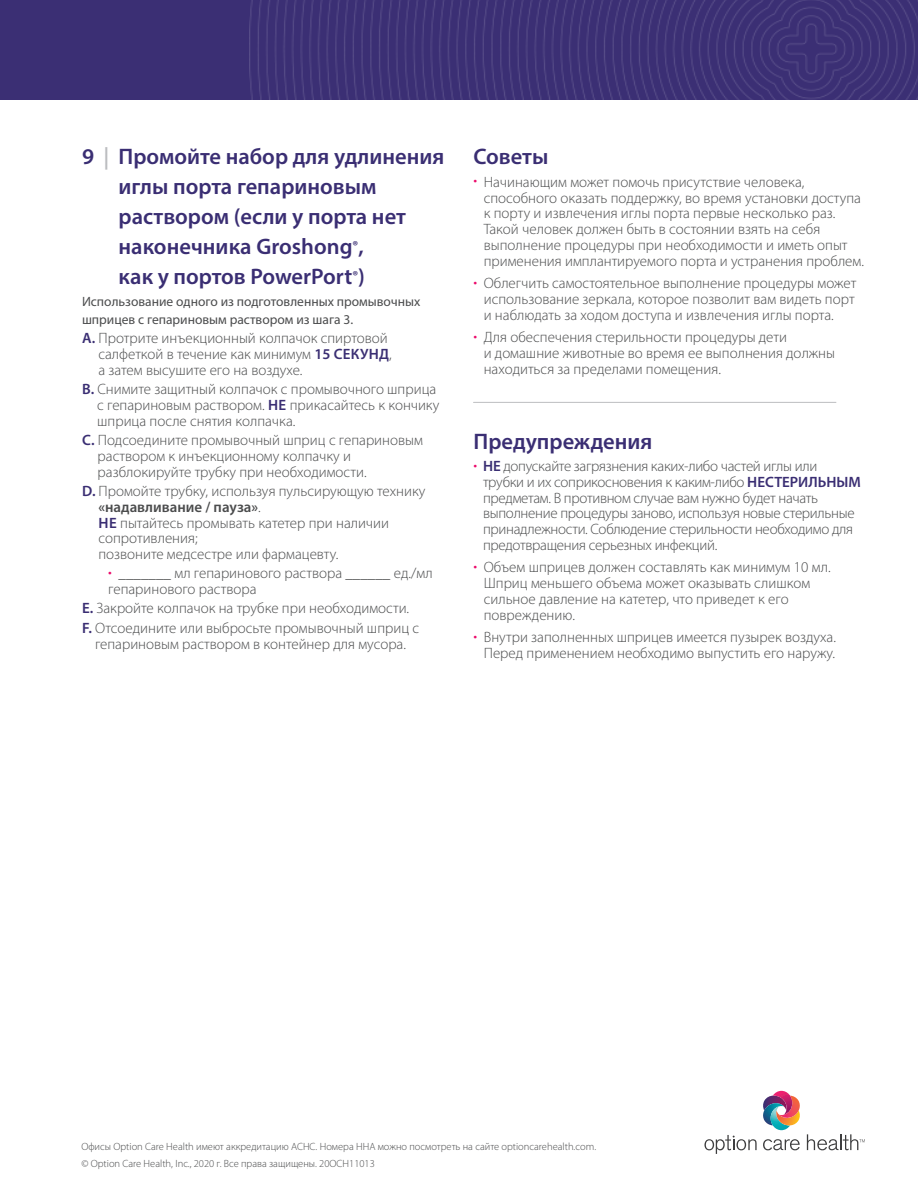
<style>
.page{position:relative;width:918px;height:1188px;background:#fff}
.page>*{position:absolute;margin:0;border:0;box-sizing:border-box;transform-origin:0 0}
.t1{font:600 22.5px/30px "Myriad Pro";color:#3a2e73}
.t2{font:300 15px/15.8px "Myriad Pro";color:#4b4c4d}
.t3{font:300 15px/15.8px "Myriad Pro";letter-spacing:-.02em;color:#4b4c4d}
.t4{font:13.5px/18px "Myriad Pro";color:#4b4c4d}
.t5{font:300 10.5px/17px "Myriad Pro";color:#4b4c4d}
.s1{color:#bcbdc0}
.s2{font-weight:600;color:#3a2e73}
.s3{font-weight:600}
.s4{color:#ec0b6b}
</style>
<div class="page">
<svg style="left:807px;top:1134px;width:58px;height:16px"></svg>
<svg style="left:704px;top:1091px;width:96px;height:63px"></svg>
<div style="left:0;top:0;width:918px;height:100px;background:#3b2f74"></div>
<img style="left:249px;top:0;width:669px;height:100px">
<hr style="left:474px;top:402px;width:362px;height:1px;background:#bcbdc0">
<h1 class="t1" style="left:119px;top:141px;width:327px;text-indent:-37px">9 <span class="s1">|</span> Промойте набор для удлинения иглы порта гепариновым раствором (если у порта нет наконечника Groshong<sup>®</sup>,<br>как у портов PowerPort<sup>®</sup>)</h1>
<p class="t4" style="left:82px;top:292px;width:340px">Использование одного из подготовленных промывочных шприцев с гепариновым раствором из шага 3.</p>
<p class="t2" style="left:98px;top:330px;width:295px;text-indent:-16px"><span class="s2">A.</span> Протрите инъекционный колпачок спиртовой салфеткой в течение как минимум <span class="s2">15 СЕКУНД</span>, а затем высушите его на воздухе.</p>
<p class="t2" style="left:97px;top:381px;width:344px;line-height:16.2px;text-indent:-15px"><span class="s2">B.</span> Снимите защитный колпачок с промывочного шприца с гепариновым раствором. <span class="s2">НЕ</span> прикасайтесь к кончику шприца после снятия колпачка.</p>
<p class="t2" style="left:98px;top:432px;width:327px;text-indent:-15px"><span class="s2">C.</span> Подсоедините промывочный шприц с гепариновым раствором к инъекционному колпачку и разблокируйте трубку при необходимости.</p>
<p class="t2" style="left:98px;top:483px;width:328px;text-indent:-16px"><span class="s2">D.</span> Промойте трубку, используя пульсирующую технику <span class="s3">«надавливание / пауза»</span>.<br><span class="s2">НЕ</span> пытайтесь промывать катетер при наличии сопротивления;<br>позвоните медсестре или фармацевту.</p>
<p class="t2" style="left:108px;top:565px;width:326px"><span class="s4">•</span> _______ мл гепаринового раствора ______ ед./мл гепаринового раствора</p>
<p class="t2" style="left:82px;top:599px;width:339px;line-height:19.2px"><span class="s2">E.</span> Закройте колпачок на трубке при необходимости.<br><span class="s2">F.</span> Отсоедините или выбросьте промывочный шприц с</p>
<p class="t2" style="left:95px;top:636px;width:312px">гепариновым раствором в контейнер для мусора.</p>
<h1 class="t1" style="left:474px;top:141px;width:76px">Советы</h1>
<p class="t2" style="left:484px;top:174px;width:382px;text-indent:-10px"><span class="s4">•</span> Начинающим может помочь присутствие человека, способного оказать поддержку, во время установки доступа к порту и извлечения иглы порта первые несколько раз.<br>Такой человек должен быть в состоянии взять на себя выполнение процедуры при необходимости и иметь опыт применения имплантируемого порта и устранения проблем.</p>
<p class="t2" style="left:484px;top:275px;width:374px;text-align:justify;text-indent:-10px"><span class="s4">•</span> Облегчить самостоятельное выполнение процедуры может использование зеркала, которое позволит вам видеть порт и наблюдать за ходом доступа и извлечения иглы порта.</p>
<p class="t2" style="left:484px;top:329px;width:353px;text-indent:-10px"><span class="s4">•</span> Для обеспечения стерильности процедуры дети<br>и домашние животные во время ее выполнения должны находиться за пределами помещения.</p>
<h1 class="t1" style="left:474px;top:425px;width:180px">Предупреждения</h1>
<p class="t3" style="left:483px;top:458px;width:379px;text-indent:-10px"><span class="s4">•</span> <span class="s2">НЕ</span> допускайте загрязнения каких-либо частей иглы или трубки и их соприкосновения к каким-либо <span class="s2">НЕСТЕРИЛЬНЫМ </span>предметам. В противном случае вам нужно будет начать выполнение процедуры заново, используя новые стерильные принадлежности. Соблюдение стерильности необходимо для предотвращения серьезных инфекций.</p>
<p class="t2" style="left:484px;top:559px;width:348px;text-indent:-10px"><span class="s4">•</span> Объем шприцев должен составлять как минимум 10 мл.<br>Шприц меньшего объема может оказывать слишком сильное давление на катетер, что приведет к его повреждению.</p>
<p class="t2" style="left:474px;top:629px;width:364px;text-align:right"><span class="s4">•</span> Внутри заполненных шприцев имеется пузырек воздуха.<br>Перед применением необходимо выпустить его наружу.</p>
<p class="t5" style="left:81px;top:1138px;width:516px">Офисы Option Care Health имеют аккредитацию ACHC. Номера ННА можно посмотреть на сайте optioncarehealth.com. © Option Care Health, Inc., 2020 г. Все права защищены. 20OCH11013</p>
</div>
